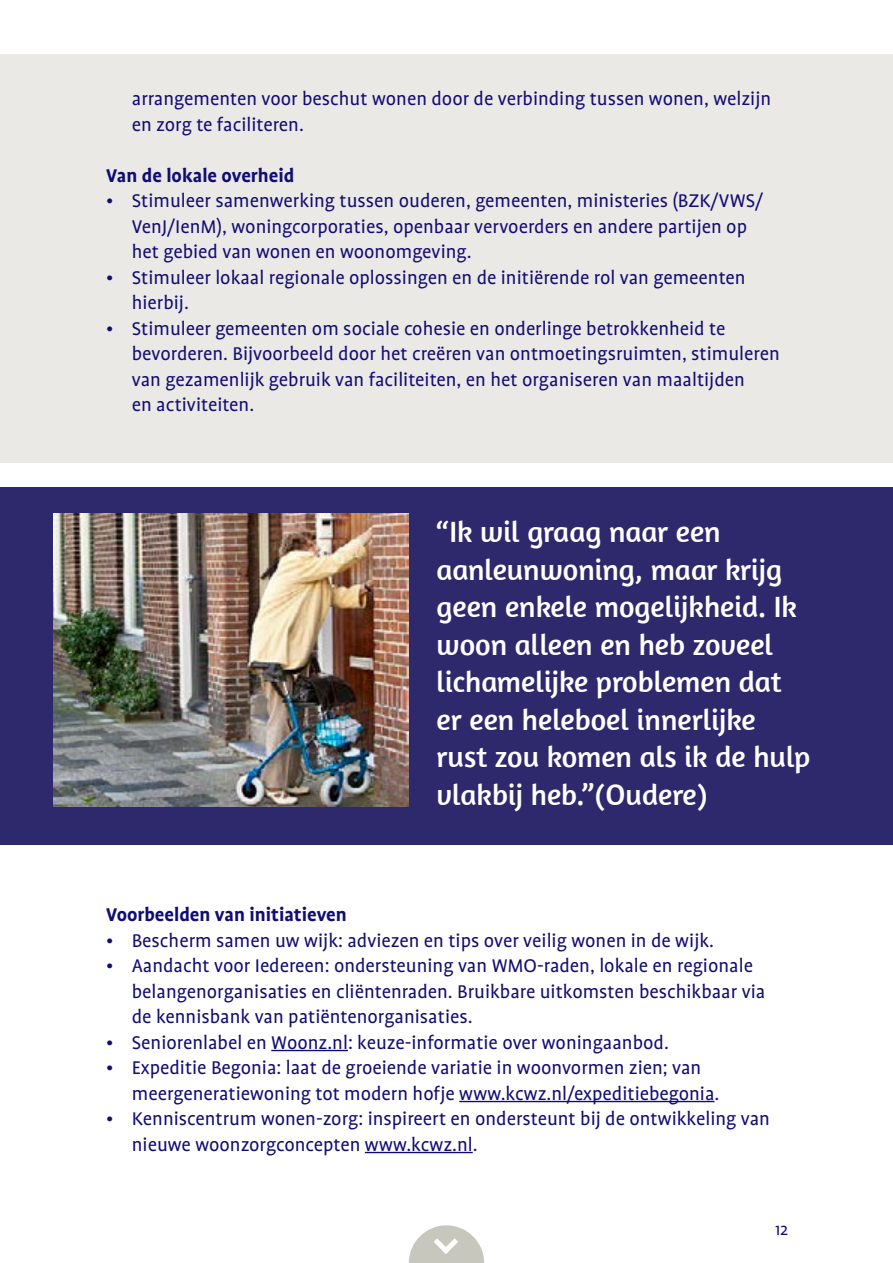
<style>
.page{position:relative;width:893px;height:1263px;background:#fff}
.page>*{position:absolute;margin:0;border:0;box-sizing:border-box;transform-origin:0 0}
.t1{font:30px/37.5px "Amaranth";color:#fff}
.t2{font:21px/25.5px "Profile OT";color:#120d73}
.t3{font:700 21px "Profile OT";color:#120d73}
.t4{font:18px "Profile OT";color:#120d73}
</style>
<div class="page">
<div style="left:0;top:54px;width:893px;height:408px;background:#ebe9e6"></div>
<hr style="left:271px;top:1050px;width:77px;height:1px;background:#120d73">
<hr style="left:459px;top:1101px;width:255px;height:1px;background:#120d73">
<hr style="left:365px;top:1152px;width:108px;height:1px;background:#120d73">
<div style="left:0;top:488px;width:893px;height:357px;background:#2e286d"></div>
<img style="left:54px;top:513px;width:354px;height:293px">
<svg style="left:409px;top:1225px;width:75px;height:38px"></svg>
<p class="t2" style="left:132px;top:86px;width:641px">arrangementen voor beschut wonen door de verbinding tussen wonen, welzijn en zorg te faciliteren.</p>
<p class="t3" style="left:106px;top:163px;width:190px">Van de lokale overheid</p>
<p class="t2" style="left:132px;top:188px;width:633px;text-indent:-26px">• Stimuleer samenwerking tussen ouderen, gemeenten, ministeries (BZK/VWS/<br>VenJ/IenM), woningcorporaties, openbaar vervoerders en andere partijen op het gebied van wonen en woonomgeving.</p>
<p class="t2" style="left:132px;top:265px;width:615px;text-indent:-26px">• Stimuleer lokaal regionale oplossingen en de initiërende rol van gemeenten hierbij.</p>
<p class="t2" style="left:132px;top:316px;width:649px;text-indent:-26px">• Stimuleer gemeenten om sociale cohesie en onderlinge betrokkenheid te bevorderen. Bijvoorbeeld door het creëren van ontmoetingsruimten, stimuleren van gezamenlijk gebruik van faciliteiten, en het organiseren van maaltijden<br>en activiteiten.</p>
<h1 class="t1" style="left:437px;top:513px;width:375px">“Ik wil graag naar een aanleunwoning, maar krijg geen enkele mogelijkheid. Ik woon alleen en heb zoveel lichamelijke problemen dat er een heleboel innerlijke rust zou komen als ik de hulp vlakbij heb.”(Oudere)</h1>
<p class="t3" style="left:106px;top:903px;width:242px">Voorbeelden van initiatieven</p>
<p class="t2" style="left:106px;top:928px;width:609px">• Bescherm samen uw wijk: adviezen en tips over veilig wonen in de wijk.</p>
<p class="t2" style="left:132px;top:953px;width:635px;text-indent:-26px">• Aandacht voor Iedereen: ondersteuning van WMO-raden, lokale en regionale belangenorganisaties en cliëntenraden. Bruikbare uitkomsten beschikbaar via de kennisbank van patiëntenorganisaties.</p>
<p class="t2" style="left:106px;top:1030px;width:564px">• Seniorenlabel en Woonz.nl: keuze-informatie over woningaanbod.</p>
<p class="t2" style="left:132px;top:1055px;width:589px;text-indent:-26px">• Expeditie Begonia: laat de groeiende variatie in woonvormen zien; van meergeneratiewoning tot modern hofje www.kcwz.nl/expeditiebegonia.</p>
<p class="t2" style="left:132px;top:1106px;width:640px;text-indent:-26px">• Kenniscentrum wonen-zorg: inspireert en ondersteunt bij de ontwikkeling van nieuwe woonzorgconcepten www.kcwz.nl.</p>
<p class="t4" style="left:775px;top:1219px;width:15px">12</p>
</div>
